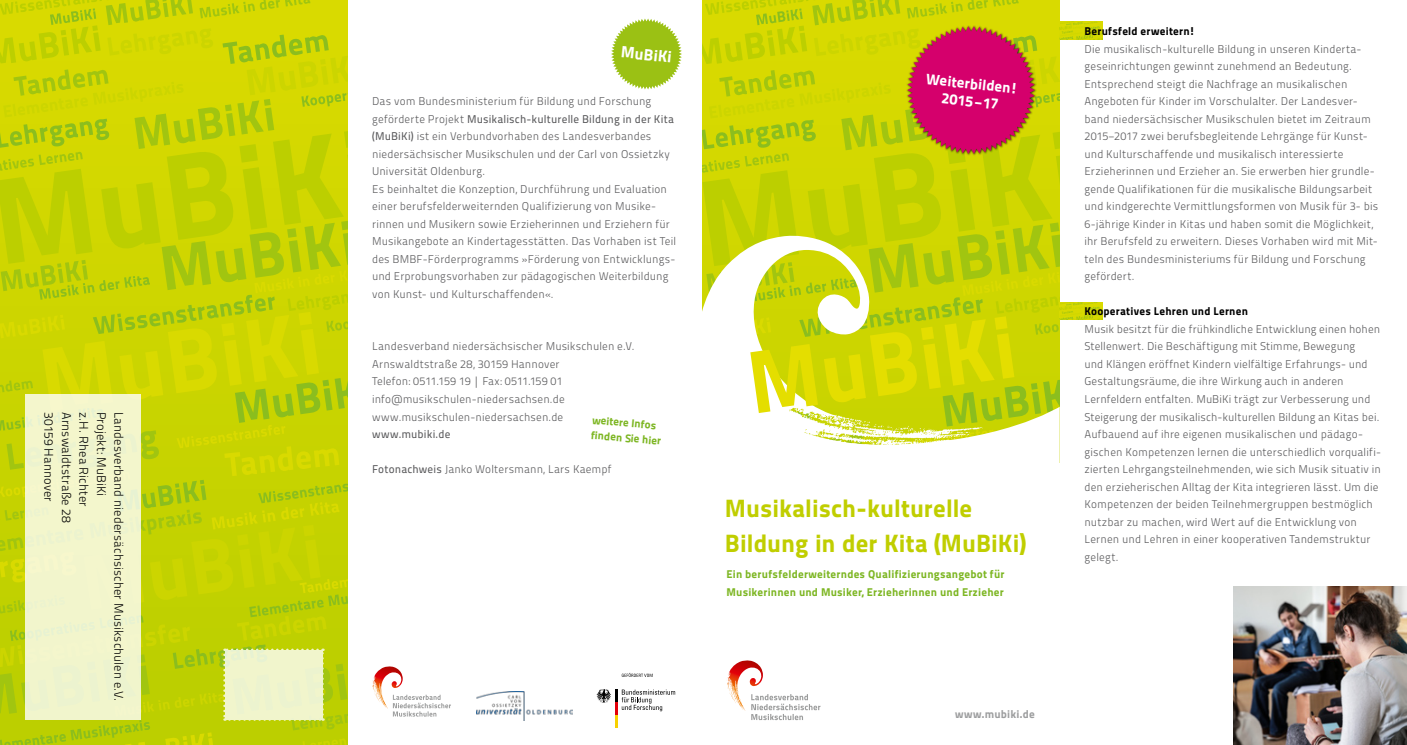
<style>
.page{position:relative;width:1407px;height:745px;background:#fff}
.page>*{position:absolute;margin:0;border:0;box-sizing:border-box;transform-origin:0 0}
.t1{font:25px/35px "Titillium Maps 26 L 999 wt";color:#c0ce00}
.t2{font:16.25px "Titillium Maps 26 L 999 wt";color:#fff}
.t3{font:15px/17.5px "Titillium Maps 26 L 999 wt";color:#fff;text-align:center}
.t4{font:12.5px "Titillium Maps 26 L 250 wt";letter-spacing:.01em;color:#000}
.t5{font:11.25px/17.5px "Titillium Maps 26 L 250 wt";letter-spacing:.015em;color:#58585a}
.t6{font:11.25px/17.5px "Titillium Maps 26 L 999 wt";letter-spacing:.015em;color:#7db623}
.t7{font:11.25px "Titillium Maps 26 L 500 wt";letter-spacing:.015em;color:#58585a}
.t8{font:11.25px "Titillium Maps 26 L 999 wt";letter-spacing:.02em;color:#000}
.t9{font:11.25px "Titillium Maps 26 L 999 wt";letter-spacing:.02em;color:#9d9e9f}
.s1{font-family:"Titillium Maps 26 L 250 wt"}
.s2{font-family:"Titillium Maps 26 L 500 wt"}
</style>
<div class="page">
<svg style="left:702px;top:179px;width:357px;height:43px;background:#c6d200"></svg>
<svg style="left:727px;top:660px;width:94px;height:61px"></svg>
<svg style="left:0;top:178px;width:347px;height:42px;background:#c6d200"></svg>
<svg style="left:0;top:0;width:347px;height:178px;background:#cdd502"></svg>
<svg style="left:702px;top:222px;width:400px;height:240px"></svg>
<svg style="left:702px;top:0;width:400px;height:179px;background:#d2b52b"></svg>
<img style="left:1233px;top:586px;width:173px;height:158px">
<svg style="left:736px;top:695px;width:6px;height:12px"></svg>
<svg style="left:751px;top:693px;width:69px;height:26px"></svg>
<img style="left:476px;top:691px;width:96px;height:28px">
<svg style="left:380px;top:695px;width:5px;height:11px"></svg>
<svg style="left:393px;top:694px;width:58px;height:22px"></svg>
<svg style="left:596px;top:689px;width:79px;height:38px"></svg>
<svg style="left:622px;top:672px;width:30px;height:4px"></svg>
<svg style="left:0;top:220px;width:347px;height:524px;background:#ceda34"></svg>
<svg style="left:611px;top:19px;width:71px;height:70px"></svg>
<p class="t4" style="left:58px;top:411px;width:92px;rotate:90deg">30159 Hannover</p>
<p class="t4" style="left:76px;top:411px;width:112px;rotate:90deg">Arnswaldtstraße 28</p>
<p class="t4" style="left:93px;top:411px;width:96px;rotate:90deg">z.H. Rhea Richter</p>
<p class="t4" style="left:111px;top:411px;width:86px;rotate:90deg">Projekt: MuBiKi</p>
<p class="t4" style="left:128px;top:411px;width:290px;rotate:90deg">Landesverband niedersächsischer Musikschulen e.V.</p>
<h2 class="t2" style="left:622px;top:39px;width:53px;rotate:6deg">MuBiKi</h2>
<p class="t5" style="left:372px;top:92px;width:281px">Das vom Bundesministerium für Bildung und Forschung</p>
<p class="t7" style="left:372px;top:110px;width:303px"><span class="s1">geförderte Projekt</span> Musikalisch-kulturelle Bildung in der Kita</p>
<p class="t5" style="left:372px;top:127px;width:305px"><span class="s2">(MuBiKi)</span> ist ein Verbundvorhaben des Landesverbandes niedersächsischer Musikschulen und der Carl von Ossietzky Universität Oldenburg.<br>Es beinhaltet die Konzeption, Durchführung und Evaluation einer berufsfelderweiternden Qualifizierung von Musike&shy;rinnen und Musikern sowie Erzieherinnen und Erziehern für Musikangebote an Kindertagesstätten. Das Vorhaben ist Teil des BMBF-Förderprogramms »Förderung von Entwicklungs&shy;und Erprobungsvorhaben zur pädagogischen Weiterbildung von Kunst- und Kulturschaffenden«.</p>
<p class="t5" style="left:372px;top:337px;width:264px">Landesverband niedersächsischer Musikschulen e.V.<br>Arnswaldtstraße 28, 30159 Hannover<br>Telefon: 0511.159 19 | Fax: 0511.159 01 info@musikschulen-niedersachsen.de www.musikschulen-niedersachsen.de</p>
<p class="t7" style="left:372px;top:425px;width:80px">www.mubiki.de</p>
<p class="t5" style="left:372px;top:459px;width:241px"><span class="s2">Fotonachweis</span> Janko Woltersmann, Lars Kaempf</p>
<p class="t6" style="left:593px;top:411px;width:72px;line-height:15px;rotate:5deg">weitere Infos finden Sie hier</p>
<h3 class="t3" style="left:927px;top:69px;width:94px;rotate:6deg">Weiterbilden!<br>2015 – 17</h3>
<h1 class="t1" style="left:725px;top:488px;width:303px">Musikalisch-kulturelle<br>Bildung in der Kita (MuBiKi)</h1>
<p class="t6" style="left:726px;top:564px;width:279px">Ein berufsfelderweiterndes Qualifizierungsangebot für<br>Musikerinnen und Musiker, Erzieherinnen und Erzieher</p>
<p class="t9" style="left:955px;top:705px;width:81px">www.mubiki.de</p>
<p class="t8" style="left:1084px;top:22px;width:112px">Berufsfeld erweitern!</p>
<p class="t5" style="left:1084px;top:39px;width:295px">Die musikalisch-kulturelle Bildung in unseren Kinderta&shy;geseinrichtungen gewinnt zunehmend an Bedeutung.<br>Entsprechend steigt die Nachfrage an musikalischen Angeboten für Kinder im Vorschulalter. Der Landesver&shy;band niedersächsischer Musikschulen bietet im Zeitraum 2015–2017 zwei berufsbegleitende Lehrgänge für Kunst&shy;und Kulturschaffende und musikalisch interessierte Erzieherinnen und Erzieher an. Sie erwerben hier grundle&shy;gende Qualifikationen für die musikalische Bildungsarbeit und kindgerechte Vermittlungsformen von Musik für 3- bis 6-jährige Kinder in Kitas und haben somit die Möglichkeit, ihr Berufsfeld zu erweitern. Dieses Vorhaben wird mit Mit&shy;teln des Bundesministeriums für Bildung und Forschung gefördert.</p>
<p class="t8" style="left:1084px;top:302px;width:165px">Kooperatives Lehren und Lernen</p>
<p class="t5" style="left:1084px;top:319px;width:298px">Musik besitzt für die frühkindliche Entwicklung einen hohen Stellenwert. Die Beschäftigung mit Stimme, Bewegung<br>und Klängen eröffnet Kindern vielfältige Erfahrungs- und Gestaltungsräume, die ihre Wirkung auch in anderen Lernfeldern entfalten. MuBiKi trägt zur Verbesserung und Steigerung der musikalisch-kulturellen Bildung an Kitas bei.<br>Aufbauend auf ihre eigenen musikalischen und pädago&shy;gischen Kompetenzen lernen die unterschiedlich vorqualifi&shy;zierten Lehrgangsteilnehmenden, wie sich Musik situativ in den erzieherischen Alltag der Kita integrieren lässt. Um die Kompetenzen der beiden Teilnehmergruppen bestmöglich nutzbar zu machen, wird Wert auf die Entwicklung von Lernen und Lehren in einer kooperativen Tandemstruktur gelegt.</p>
</div>
